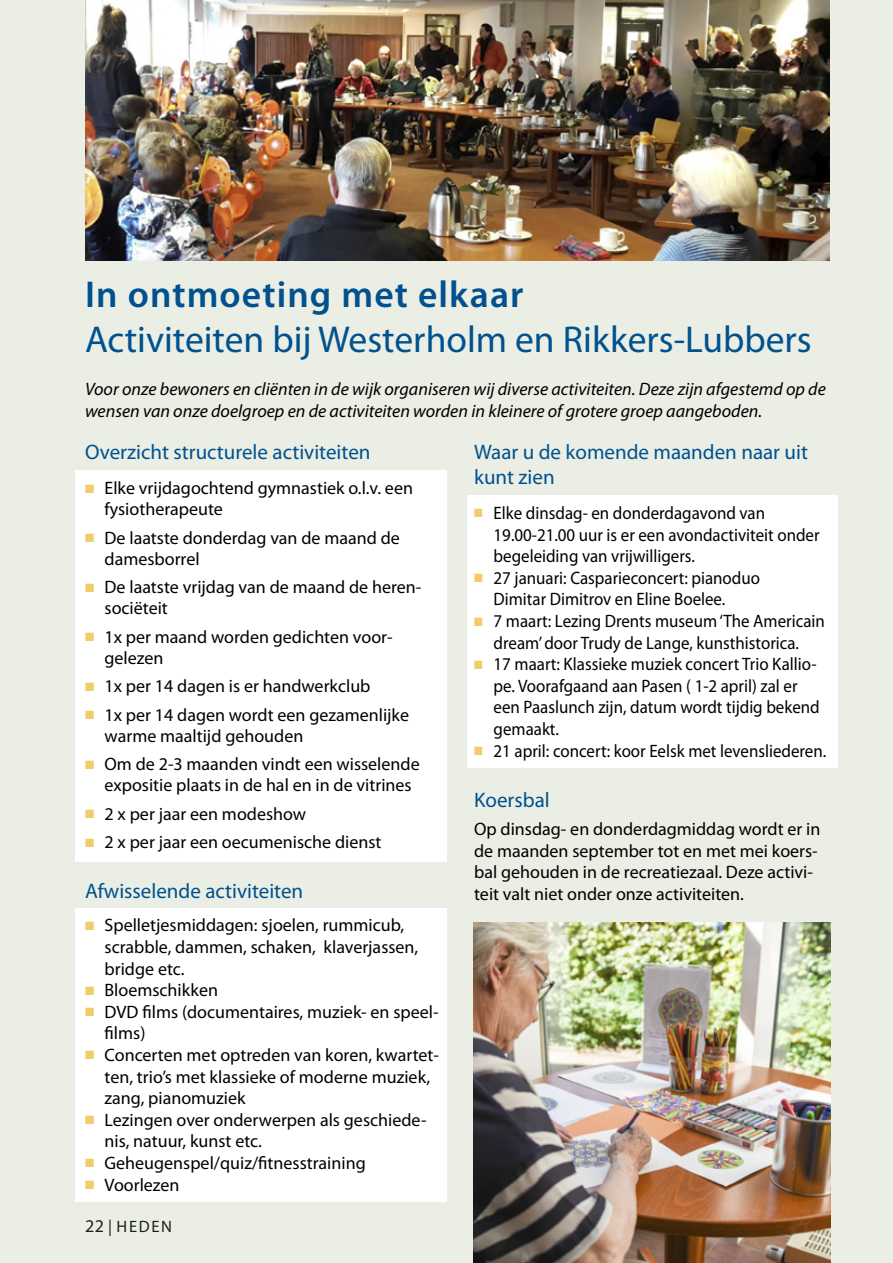
<style>
.page{position:relative;width:893px;height:1263px;background:#eaeee4}
.page>*{position:absolute;margin:0;border:0;box-sizing:border-box;transform-origin:0 0}
.t1{font:37.5px "Myriad Pro";color:#00518e}
.t2{font:600 37.5px "Myriad Pro";letter-spacing:.03em;color:#00518e}
.t3{font:21px/25.2px "Myriad Pro";color:#00518e}
.t4{font:18px/21.6px "Myriad Pro";color:#000}
.t5{font:18px/21.6px "Myriad Pro";color:#000;scale:.94 1}
.t6{font:italic 18px/21.6px "Myriad Pro";color:#000}
.t7{font:16.5px "Myriad Pro";letter-spacing:.1em;color:#000}
.s1{color:#f0cd6a}
.s2{font-size:18px}
</style>
<div class="page">
<div style="left:467px;top:496px;width:370px;height:272px;background:#fff"></div>
<div style="left:75px;top:470px;width:371px;height:392px;background:#fff"></div>
<div style="left:75px;top:909px;width:371px;height:293px;background:#fff"></div>
<img style="left:473px;top:922px;width:358px;height:341px">
<img style="left:85px;top:0;width:744px;height:261px">
<h1 class="t2" style="left:85px;top:271px;width:440px">In ontmoeting met elkaar</h1>
<h1 class="t1" style="left:85px;top:317px;width:728px">Activiteiten bij Westerholm en Rikkers-Lubbers</h1>
<p class="t6" style="left:85px;top:378px;width:742px">Voor onze bewoners en cliënten in de wijk organiseren wij diverse activiteiten. Deze zijn afgestemd op de wensen van onze doelgroep en de activiteiten worden in kleinere of grotere groep aangeboden.</p>
<p class="t3" style="left:474px;top:439px;width:335px">Waar u de komende maanden naar uit kunt zien</p>
<p class="t5" style="left:494px;top:502px;width:348px;text-indent:-20px"><span class="s1">■</span> Elke dinsdag- en donderdagavond van<br>19.00-21.00 uur is er een avondactiviteit onder begeleiding van vrijwilligers.</p>
<p class="t5" style="left:494px;top:567px;width:285px;text-indent:-20px"><span class="s1">■</span> 27 januari: Casparieconcert: pianoduo<br>Dimitar Dimitrov en Eline Boelee.</p>
<p class="t5" style="left:474px;top:610px;width:375px;text-align:center"><span class="s1">■</span> 7 maart: Lezing Drents museum ‘The Americain dream’ door Trudy de Lange, kunsthistorica.</p>
<p class="t5" style="left:494px;top:653px;width:348px;text-indent:-20px"><span class="s1">■</span> 17 maart: Klassieke muziek concert Trio Kallio&shy;pe. Voorafgaand aan Pasen ( 1-2 april) zal er een Paaslunch zijn, datum wordt tijdig bekend gemaakt.</p>
<p class="t5" style="left:474px;top:739px;width:376px"><span class="s1">■</span> 21 april: concert: koor Eelsk met levensliederen.</p>
<p class="t3" style="left:474px;top:787px;width:77px">Koersbal</p>
<p class="t4" style="left:474px;top:818px;width:348px">Op dinsdag- en donderdagmiddag wordt er in de maanden september tot en met mei koers&shy;bal gehouden in de recreatiezaal. Deze activi&shy;teit valt niet onder onze activiteiten.</p>
<p class="t3" style="left:85px;top:439px;width:287px">Overzicht structurele activiteiten</p>
<p class="t4" style="left:105px;top:477px;width:310px;line-height:21px;text-indent:-20px"><span class="s1">■</span> Elke vrijdagochtend gymnastiek o.l.v. een fysiotherapeute</p>
<p class="t4" style="left:105px;top:527px;width:297px;line-height:21px;text-indent:-20px"><span class="s1">■</span> De laatste donderdag van de maand de damesborrel</p>
<p class="t4" style="left:105px;top:576px;width:318px;line-height:21px;text-indent:-20px"><span class="s1">■</span> De laatste vrijdag van de maand de heren&shy;sociëteit</p>
<p class="t4" style="left:105px;top:626px;width:289px;line-height:21px;text-indent:-20px"><span class="s1">■</span> 1x per maand worden gedichten voor&shy;gelezen</p>
<p class="t4" style="left:85px;top:675px;width:287px"><span class="s1">■</span> 1x per 14 dagen is er handwerkclub</p>
<p class="t4" style="left:105px;top:704px;width:306px;line-height:21px;text-indent:-20px"><span class="s1">■</span> 1x per 14 dagen wordt een gezamenlijke warme maaltijd gehouden</p>
<p class="t4" style="left:105px;top:753px;width:317px;line-height:21px;text-indent:-20px"><span class="s1">■</span> Om de 2-3 maanden vindt een wisselende expositie plaats in de hal en in de vitrines</p>
<p class="t4" style="left:85px;top:803px;width:223px"><span class="s1">■</span> 2 x per jaar een modeshow</p>
<p class="t4" style="left:85px;top:831px;width:298px"><span class="s1">■</span> 2 x per jaar een oecumenische dienst</p>
<p class="t3" style="left:85px;top:878px;width:220px">Afwisselende activiteiten</p>
<p class="t4" style="left:105px;top:914px;width:315px;text-indent:-20px"><span class="s1">■</span> Spelletjesmiddagen: sjoelen, rummicub, scrabble, dammen, schaken, klaverjassen, bridge etc.</p>
<p class="t4" style="left:85px;top:979px;width:135px"><span class="s1">■</span> Bloemschikken</p>
<p class="t4" style="left:105px;top:1001px;width:336px;text-indent:-20px"><span class="s1">■</span> DVD films (documentaires, muziek- en speel&shy;films)</p>
<p class="t4" style="left:105px;top:1044px;width:336px;text-indent:-20px"><span class="s1">■</span> Concerten met optreden van koren, kwartet&shy;ten, trio’s met klassieke of moderne muziek, zang, pianomuziek</p>
<p class="t4" style="left:105px;top:1109px;width:324px;text-indent:-20px"><span class="s1">■</span> Lezingen over onderwerpen als geschiede&shy;nis, natuur, kunst etc.</p>
<p class="t4" style="left:85px;top:1152px;width:282px"><span class="s1">■</span> Geheugenspel/quiz/fitnesstraining</p>
<p class="t4" style="left:85px;top:1173px;width:96px"><span class="s1">■</span> Voorlezen</p>
<p class="t7" style="left:85px;top:1216px;width:88px"><span class="s2">22</span> | HEDEN</p>
</div>
